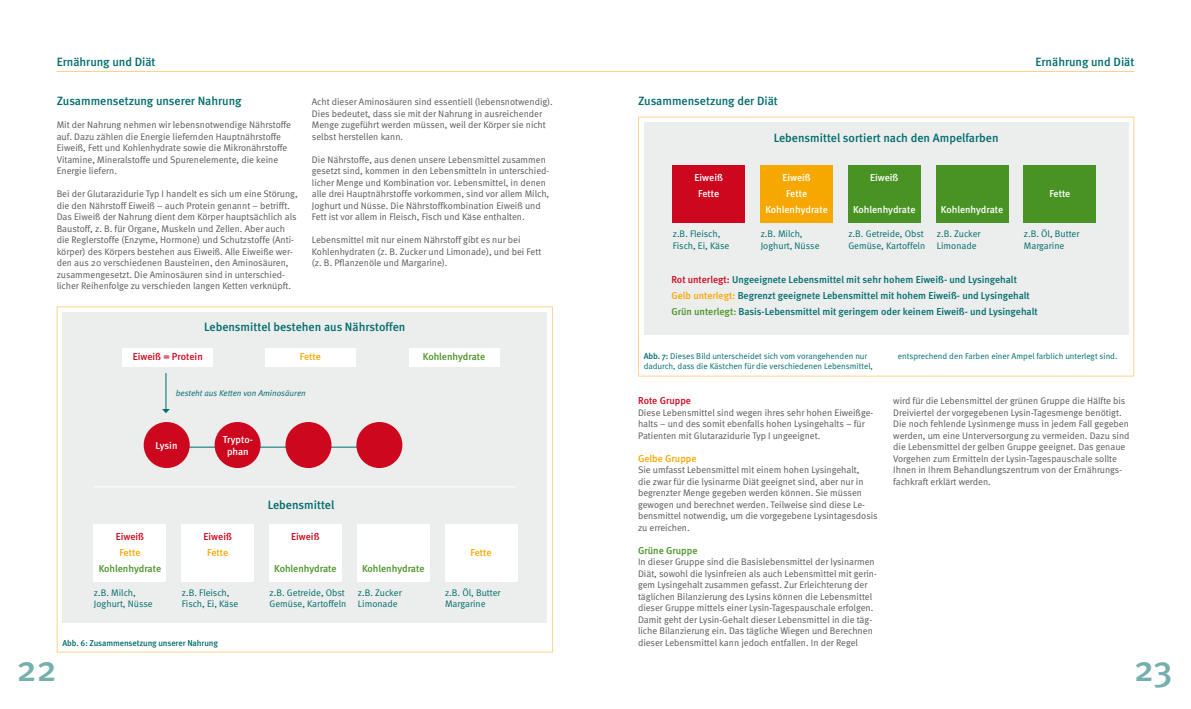
<style>
.page{position:relative;width:1191px;height:709px;background:#fff}
.page>*{position:absolute;margin:0;border:0;box-sizing:border-box;transform-origin:0 0}
.t1{font:500 36.2px "Meta";color:#75afae}
.t2{font:500 12px "Meta";color:#006c6c}
.t3{font:500 10px/16px "Meta";color:#006c6c}
.t4{font:500 10px/16px "Meta";color:#fff;text-align:center}
.t5{font:500 10px "Meta";letter-spacing:-.005em;color:#489324}
.t6{font:500 10px "Meta";color:#cd071e}
.t7{font:500 10px "Meta";color:#f7a800}
.t8{font:9.5px/11.5px "Meta Normal";color:#58585a}
.t9{font:9.5px/11.5px "Meta Normal";color:#006c6c}
.t10{font:8.5px/10px "Meta Normal";color:#006c6c}
.t11{font:500 8.5px "Meta";letter-spacing:-.01em;color:#006c6c}
.t12{font:italic 8.5px "Meta Normal";color:#006c6c}
.s1{color:#cd071e}
.s2{color:#f7a800}
.s3{color:#489324}
.s4{font-family:"Meta";font-weight:500}
</style>
<div class="page">
<hr style="left:57px;top:71px;width:1077px;height:1px;background:#fdd48f">
<div style="left:638px;top:116px;width:496px;height:260px;border:1px solid #fdd48f"></div>
<div style="left:643px;top:122px;width:485px;height:213px;background:#eceded"></div>
<div style="left:1024px;top:165px;width:72px;height:58px;background:#489324"></div>
<div style="left:673px;top:165px;width:72px;height:58px;background:#cd071e"></div>
<div style="left:760px;top:165px;width:72px;height:58px;background:#f7a800"></div>
<div style="left:848px;top:165px;width:72px;height:58px;background:#489324"></div>
<div style="left:936px;top:165px;width:72px;height:58px;background:#489324"></div>
<div style="left:62px;top:312px;width:485px;height:310px;background:#eceded"></div>
<div style="left:123px;top:349px;width:90px;height:18px;background:#fff"></div>
<div style="left:265px;top:349px;width:90px;height:18px;background:#fff"></div>
<div style="left:409px;top:349px;width:90px;height:18px;background:#fff"></div>
<hr style="left:165px;top:373px;width:1px;height:36px;background:#006c6c">
<svg style="left:162px;top:409px;width:8px;height:4px"></svg>
<hr style="left:162px;top:446px;width:235px;height:1px;background:#006c6c">
<hr style="left:93px;top:486px;width:423px;height:1px;background:#fff">
<div style="left:94px;top:524px;width:72px;height:57px;background:#fff"></div>
<div style="left:182px;top:524px;width:72px;height:57px;background:#fff"></div>
<div style="left:269px;top:524px;width:72px;height:57px;background:#fff"></div>
<div style="left:357px;top:524px;width:72px;height:57px;background:#fff"></div>
<div style="left:445px;top:524px;width:72px;height:57px;background:#fff"></div>
<div style="left:144px;top:422px;width:46px;height:46px;background:#cd071e;border-radius:50%"></div>
<div style="left:215px;top:422px;width:46px;height:46px;background:#cd071e;border-radius:50%"></div>
<div style="left:285px;top:422px;width:46px;height:46px;background:#cd071e;border-radius:50%"></div>
<div style="left:356px;top:422px;width:46px;height:46px;background:#cd071e;border-radius:50%"></div>
<p class="t2" style="left:57px;top:54px;width:100px">Ernährung und Diät</p>
<p class="t2" style="left:1035px;top:54px;width:100px">Ernährung und Diät</p>
<p class="t2" style="left:57px;top:94px;width:186px">Zusammensetzung unserer Nahrung</p>
<p class="t8" style="left:57px;top:119px;width:236px">Mit der Nahrung nehmen wir lebensnotwendige Nährstoffe auf. Dazu zählen die Energie liefernden Hauptnährstoffe Eiweiß, Fett und Kohlenhydrate sowie die Mikronährstoffe Vitamine, Mineralstoffe und Spurenelemente, die keine Energie liefern.</p>
<p class="t8" style="left:57px;top:188px;width:242px">Bei der Glutarazidurie Typ I handelt es sich um eine Störung, die den Nährstoff Eiweiß – auch Protein genannt – betrifft.<br>Das Eiweiß der Nahrung dient dem Körper hauptsächlich als Baustoff, z. B. für Organe, Muskeln und Zellen. Aber auch die Reglerstoffe (Enzyme, Hormone) und Schutzstoffe (Anti&shy;körper) des Körpers bestehen aus Eiweiß. Alle Eiweiße wer&shy;den aus 20 verschiedenen Bausteinen, den Aminosäuren, zusammengesetzt. Die Aminosäuren sind in unterschied&shy;licher Reihenfolge zu verschieden langen Ketten verknüpft.</p>
<p class="t8" style="left:312px;top:96px;width:242px">Acht dieser Aminosäuren sind essentiell (lebensnotwendig).<br>Dies bedeutet, dass sie mit der Nahrung in ausreichender Menge zugeführt werden müssen, weil der Körper sie nicht selbst herstellen kann.</p>
<p class="t8" style="left:312px;top:153px;width:239px">Die Nährstoffe, aus denen unsere Lebensmittel zusammen gesetzt sind, kommen in den Lebensmitteln in unterschied&shy;licher Menge und Kombination vor. Lebensmittel, in denen alle drei Hauptnährstoffe vorkommen, sind vor allem Milch, Joghurt und Nüsse. Die Nährstoffkombination Eiweiß und Fett ist vor allem in Fleisch, Fisch und Käse enthalten.</p>
<p class="t8" style="left:312px;top:234px;width:231px">Lebensmittel mit nur einem Nährstoff gibt es nur bei<br>Kohlenhydraten (z. B. Zucker und Limonade), und bei Fett (z. B. Pflanzenöle und Margarine).</p>
<p class="t2" style="left:204px;top:320px;width:203px">Lebensmittel bestehen aus Nährstoffen</p>
<p class="t6" style="left:133px;top:351px;width:72px">Eiweiß = Protein</p>
<p class="t7" style="left:300px;top:351px;width:23px">Fette</p>
<p class="t5" style="left:423px;top:351px;width:64px">Kohlenhydrate</p>
<p class="t12" style="left:176px;top:388px;width:132px">besteht aus Ketten von Aminosäuren</p>
<p class="t4" style="left:156px;top:437px;width:23px">Lysin</p>
<p class="t6" style="left:116px;top:530px;width:30px">Eiweiß</p>
<p class="t7" style="left:119px;top:546px;width:23px">Fette</p>
<p class="t5" style="left:99px;top:562px;width:64px">Kohlenhydrate</p>
<p class="t4" style="left:223px;top:434px;width:32px;line-height:11.5px">Trypto&shy;phan</p>
<p class="t6" style="left:204px;top:530px;width:30px">Eiweiß</p>
<p class="t7" style="left:207px;top:546px;width:23px">Fette</p>
<p class="t2" style="left:268px;top:498px;width:68px">Lebensmittel</p>
<p class="t6" style="left:291px;top:530px;width:30px">Eiweiß</p>
<p class="t5" style="left:274px;top:562px;width:64px">Kohlenhydrate</p>
<p class="t5" style="left:362px;top:562px;width:64px">Kohlenhydrate</p>
<p class="t7" style="left:470px;top:546px;width:23px">Fette</p>
<p class="t9" style="left:94px;top:586px;width:60px">z.B. Milch,<br>Joghurt, Nüsse</p>
<p class="t9" style="left:182px;top:586px;width:58px">z.B. Fleisch,<br>Fisch, Ei, Käse</p>
<p class="t9" style="left:269px;top:586px;width:78px">z.B. Getreide, Obst<br>Gemüse, Kartoffeln</p>
<p class="t9" style="left:358px;top:586px;width:45px">z.B. Zucker<br>Limonade</p>
<p class="t9" style="left:445px;top:586px;width:57px">z.B. Öl, Butter<br>Margarine</p>
<p class="t11" style="left:62px;top:638px;width:157px">Abb. 6: Zusammensetzung unserer Nahrung</p>
<p class="t2" style="left:638px;top:94px;width:141px">Zusammensetzung der Diät</p>
<p class="t4" style="left:694px;top:169px;width:30px">Eiweiß<br>Fette</p>
<p class="t9" style="left:673px;top:228px;width:58px">z.B. Fleisch,<br>Fisch, Ei, Käse</p>
<p class="t2" style="left:773px;top:131px;width:226px">Lebensmittel sortiert nach den Ampelfarben</p>
<p class="t4" style="left:765px;top:169px;width:64px">Eiweiß<br>Fette<br>Kohlenhydrate</p>
<p class="t9" style="left:760px;top:228px;width:60px">z.B. Milch,<br>Joghurt, Nüsse</p>
<p class="t4" style="left:870px;top:169px;width:30px">Eiweiß</p>
<p class="t4" style="left:853px;top:201px;width:64px">Kohlenhydrate</p>
<p class="t4" style="left:941px;top:201px;width:64px">Kohlenhydrate</p>
<p class="t9" style="left:848px;top:228px;width:78px">z.B. Getreide, Obst<br>Gemüse, Kartoffeln</p>
<p class="t9" style="left:936px;top:228px;width:45px">z.B. Zucker<br>Limonade</p>
<p class="t4" style="left:1049px;top:185px;width:23px">Fette</p>
<p class="t9" style="left:1024px;top:228px;width:57px">z.B. Öl, Butter<br>Margarine</p>
<p class="t3" style="left:671px;top:271px;width:368px"><span class="s1">Rot unterlegt:</span> Ungeeignete Lebensmittel mit sehr hohem Eiweiß- und Lysingehalt<br><span class="s2">Gelb unterlegt:</span> Begrenzt geeignete Lebensmittel mit hohem Eiweiß- und Lysingehalt<br><span class="s3">Grün unterlegt:</span> Basis-Lebensmittel mit geringem oder keinem Eiweiß- und Lysingehalt</p>
<p class="t10" style="left:643px;top:351px;width:231px"><span class="s4">Abb. 7:</span> Dieses Bild unterscheidet sich vom vorangehenden nur dadurch, dass die Kästchen für die verschiedenen Lebensmittel,</p>
<p class="t10" style="left:897px;top:351px;width:221px">entsprechend den Farben einer Ampel farblich unterlegt sind.</p>
<p class="t6" style="left:638px;top:395px;width:55px">Rote Gruppe</p>
<p class="t8" style="left:638px;top:406px;width:237px">Diese Lebensmittel sind wegen ihres sehr hohen Eiweißge&shy;halts – und des somit ebenfalls hohen Lysingehalts – für<br>Patienten mit Glutarazidurie Typ I ungeeignet.</p>
<p class="t7" style="left:638px;top:452px;width:60px">Gelbe Gruppe</p>
<p class="t8" style="left:638px;top:464px;width:241px">Sie umfasst Lebensmittel mit einem hohen Lysingehalt,<br>die zwar für die lysinarme Diät geeignet sind, aber nur in begrenzter Menge gegeben werden können. Sie müssen gewogen und berechnet werden. Teilweise sind diese Le&shy;bensmittel notwendig, um die vorgegebene Lysintagesdosis zu erreichen.</p>
<p class="t5" style="left:638px;top:544px;width:61px">Grüne Gruppe</p>
<p class="t8" style="left:638px;top:556px;width:240px">In dieser Gruppe sind die Basislebensmittel der lysinarmen Diät, sowohl die lysinfreien als auch Lebensmittel mit gerin&shy;gem Lysingehalt zusammen gefasst. Zur Erleichterung der täglichen Bilanzierung des Lysins können die Lebensmittel dieser Gruppe mittels einer Lysin-Tagespauschale erfolgen.<br>Damit geht der Lysin-Gehalt dieser Lebensmittel in die täg&shy;liche Bilanzierung ein. Das tägliche Wiegen und Berechnen dieser Lebensmittel kann jedoch entfallen. In der Regel</p>
<p class="t8" style="left:893px;top:395px;width:238px">wird für die Lebensmittel der grünen Gruppe die Hälfte bis Dreiviertel der vorgegebenen Lysin-Tagesmenge benötigt.<br>Die noch fehlende Lysinmenge muss in jedem Fall gegeben werden, um eine Unterversorgung zu vermeiden. Dazu sind die Lebensmittel der gelben Gruppe geeignet. Das genaue Vorgehen zum Ermitteln der Lysin-Tagespauschale sollte Ihnen in Ihrem Behandlungszentrum von der Ernährungs&shy;fachkraft erklärt werden.</p>
<h1 class="t1" style="left:17px;top:648px;width:41px">22</h1>
<h1 class="t1" style="left:1134px;top:648px;width:40px">23</h1>
</div>
